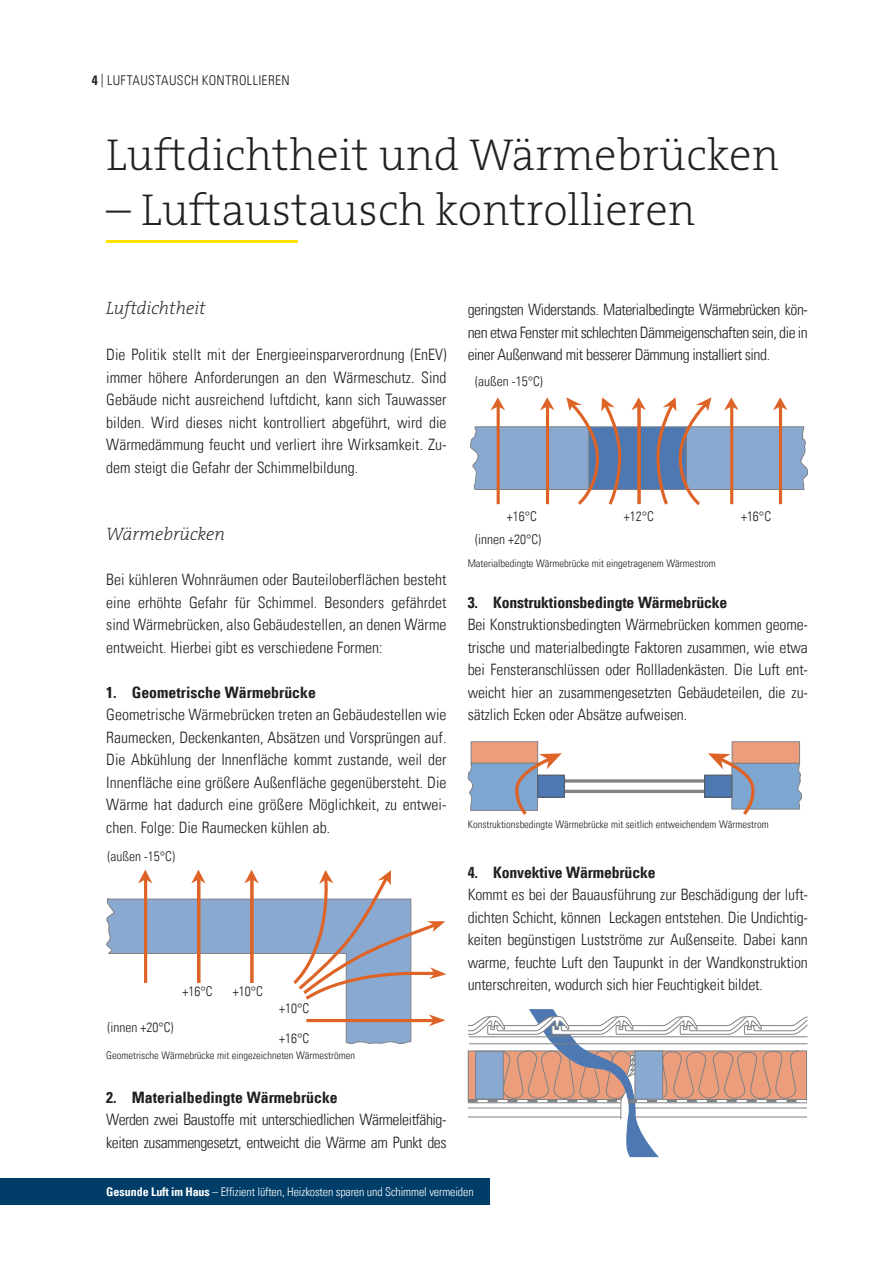
<style>
.page{position:relative;width:893px;height:1263px;background:#fff}
.page>*{position:absolute;margin:0;border:0;box-sizing:border-box;transform-origin:0 0}
.t1{font:45px "The Serif HP2 Ex Lig";letter-spacing:.005em;color:#231f20}
.t2{font:18px "The Serif HP2 Ex Lig IT";color:#231f20}
.t3{font:300 condensed 15.75px/22.5px "Univers LT";letter-spacing:-.01em;color:#231f20;text-align:justify}
.t4{font:700 condensed 15.75px "Univers LT";letter-spacing:-.01em;color:#231f20}
.t5{font:300 condensed 15.75px/22.5px "Univers LT";letter-spacing:-.03em;color:#231f20}
.t6{font:300 condensed 13.5px "Univers LT";color:#231f20}
.t7{font:300 condensed 13.5px "Univers LT";letter-spacing:.025em;color:#231f20}
.t8{font:300 condensed 12px "Univers LT";letter-spacing:-.01em;color:#fff}
.t9{font:300 condensed 10.5px "Univers LT";color:#231f20}
.s1{font-weight:700}
</style>
<div class="page">
<div style="left:0;top:1178px;width:489px;height:26px;background:#003e69"></div>
<hr style="left:106px;top:241px;width:192px;height:2px;background:#ffe101">
<svg style="left:106px;top:870px;width:340px;height:174px"></svg>
<div style="left:589px;top:427px;width:97px;height:62px;background:#4d78b1"></div>
<svg style="left:637px;top:410px;width:4px;height:94px"></svg>
<svg style="left:631px;top:397px;width:15px;height:13px"></svg>
<svg style="left:470px;top:397px;width:153px;height:108px"></svg>
<svg style="left:657px;top:397px;width:151px;height:108px"></svg>
<svg style="left:565px;top:779px;width:139px;height:4px"></svg>
<hr style="left:560px;top:790px;width:151px;height:3px;background:#808285">
<div style="left:471px;top:742px;width:67px;height:21px;background:#ec9d7c"></div>
<div style="left:471px;top:741px;width:67px;height:23px;border:1px solid #808285"></div>
<div style="left:732px;top:742px;width:68px;height:21px;background:#ec9d7c"></div>
<div style="left:732px;top:741px;width:68px;height:23px;border:1px solid #808285"></div>
<div style="left:538px;top:775px;width:26px;height:22px;background:#4d78b1"></div>
<div style="left:537px;top:775px;width:28px;height:22px;border:1px solid #57585a"></div>
<svg style="left:468px;top:753px;width:94px;height:62px"></svg>
<div style="left:705px;top:775px;width:27px;height:22px;background:#4d78b1"></div>
<div style="left:704px;top:775px;width:28px;height:22px;border:1px solid #57585a"></div>
<svg style="left:708px;top:753px;width:94px;height:62px"></svg>
<svg style="left:468px;top:1009px;width:340px;height:148px"></svg>
<p class="t7" style="left:92px;top:72px;width:199px"><span class="s1">4</span> | LUFTAUSTAUSCH KONTROLLIEREN</p>
<h1 class="t1" style="left:106px;top:126px;width:674px">Luftdichtheit und Wärmebrücken</h1>
<h1 class="t1" style="left:106px;top:181px;width:591px">– Luftaustausch kontrollieren</h1>
<p class="t2" style="left:106px;top:296px;width:101px">Luftdichtheit</p>
<p class="t3" style="left:106px;top:343px;width:342px">Die Politik stellt mit der Energieeinsparverordnung (EnEV) immer höhere Anforderungen an den Wärmeschutz. Sind Gebäude nicht ausreichend luftdicht, kann sich Tauwasser bilden. Wird dieses nicht kontrolliert abgeführt, wird die Wärmedämmung feucht und verliert ihre Wirksamkeit. Zu&shy;dem steigt die Gefahr der Schimmelbildung.</p>
<p class="t2" style="left:106px;top:522px;width:120px">Wärmebrücken</p>
<p class="t3" style="left:106px;top:568px;width:342px">Bei kühleren Wohnräumen oder Bauteiloberflächen besteht eine erhöhte Gefahr für Schimmel. Besonders gefährdet sind Wärmebrücken, also Gebäudestellen, an denen Wärme entweicht. Hierbei gibt es verschiedene Formen:</p>
<p class="t4" style="left:106px;top:682px;width:211px">1. Geometrische Wärmebrücke</p>
<p class="t3" style="left:106px;top:703px;width:342px">Geometrische Wärmebrücken treten an Gebäudestellen wie Raumecken, Deckenkanten, Absätzen und Vorsprüngen auf.<br>Die Abkühlung der Innenfläche kommt zustande, weil der Innenfläche eine größere Außenfläche gegenübersteht. Die Wärme hat dadurch eine größere Möglichkeit, zu entwei&shy;chen. Folge: Die Raumecken kühlen ab.</p>
<p class="t6" style="left:107px;top:848px;width:69px">(außen -15°C)</p>
<p class="t6" style="left:182px;top:983px;width:32px">+16°C</p>
<p class="t6" style="left:233px;top:983px;width:32px">+10°C</p>
<p class="t6" style="left:107px;top:1019px;width:68px">(innen +20°C)</p>
<p class="t6" style="left:279px;top:1000px;width:32px">+10°C</p>
<p class="t6" style="left:279px;top:1030px;width:32px">+16°C</p>
<p class="t9" style="left:106px;top:1049px;width:250px">Geometrische Wärmebrücke mit eingezeichneten Wärmeströmen</p>
<p class="t4" style="left:106px;top:1087px;width:233px">2. Materialbedingte Wärmebrücke</p>
<p class="t5" style="left:106px;top:1108px;width:342px">Werden zwei Baustoffe mit unterschiedlichen Wärmeleitfähig&shy;keiten zusammengesetzt, entweicht die Wärme am Punkt des</p>
<p class="t3" style="left:468px;top:298px;width:342px">geringsten Widerstands. Materialbedingte Wärmebrücken kön&shy;nen etwa Fenster mit schlechten Dämmeigenschaften sein, die in einer Außenwand mit besserer Dämmung installiert sind.</p>
<p class="t6" style="left:475px;top:373px;width:69px">(außen -15°C)</p>
<p class="t6" style="left:507px;top:508px;width:32px">+16°C</p>
<p class="t6" style="left:624px;top:508px;width:32px">+12°C</p>
<p class="t6" style="left:741px;top:508px;width:32px">+16°C</p>
<p class="t6" style="left:475px;top:531px;width:68px">(innen +20°C)</p>
<p class="t9" style="left:468px;top:557px;width:250px">Materialbedingte Wärmebrücke mit eingetragenem Wärmestrom</p>
<p class="t4" style="left:468px;top:592px;width:261px">3. Konstruktionsbedingte Wärmebrücke</p>
<p class="t3" style="left:468px;top:613px;width:342px">Bei Konstruktionsbedingten Wärmebrücken kommen geome&shy;trische und materialbedingte Faktoren zusammen, wie etwa bei Fensteranschlüssen oder Rollladenkästen. Die Luft ent&shy;weicht hier an zusammengesetzten Gebäudeteilen, die zu&shy;sätzlich Ecken oder Absätze aufweisen.</p>
<p class="t9" style="left:468px;top:818px;width:302px">Konstruktionsbedingte Wärmebrücke mit seitlich entweichendem Wärmestrom</p>
<p class="t4" style="left:468px;top:862px;width:189px">4. Konvektive Wärmebrücke</p>
<p class="t3" style="left:468px;top:883px;width:342px">Kommt es bei der Bauausführung zur Beschädigung der luft&shy;dichten Schicht, können Leckagen entstehen. Die Undichtig&shy;keiten begünstigen Lustströme zur Außenseite. Dabei kann warme, feuchte Luft den Taupunkt in der Wandkonstruktion unterschreiten, wodurch sich hier Feuchtigkeit bildet.</p>
<p class="t8" style="left:106px;top:1184px;width:369px"><span class="s1">Gesunde Luft im Haus</span> – Effizient lüften, Heizkosten sparen und Schimmel vermeiden</p>
</div>
